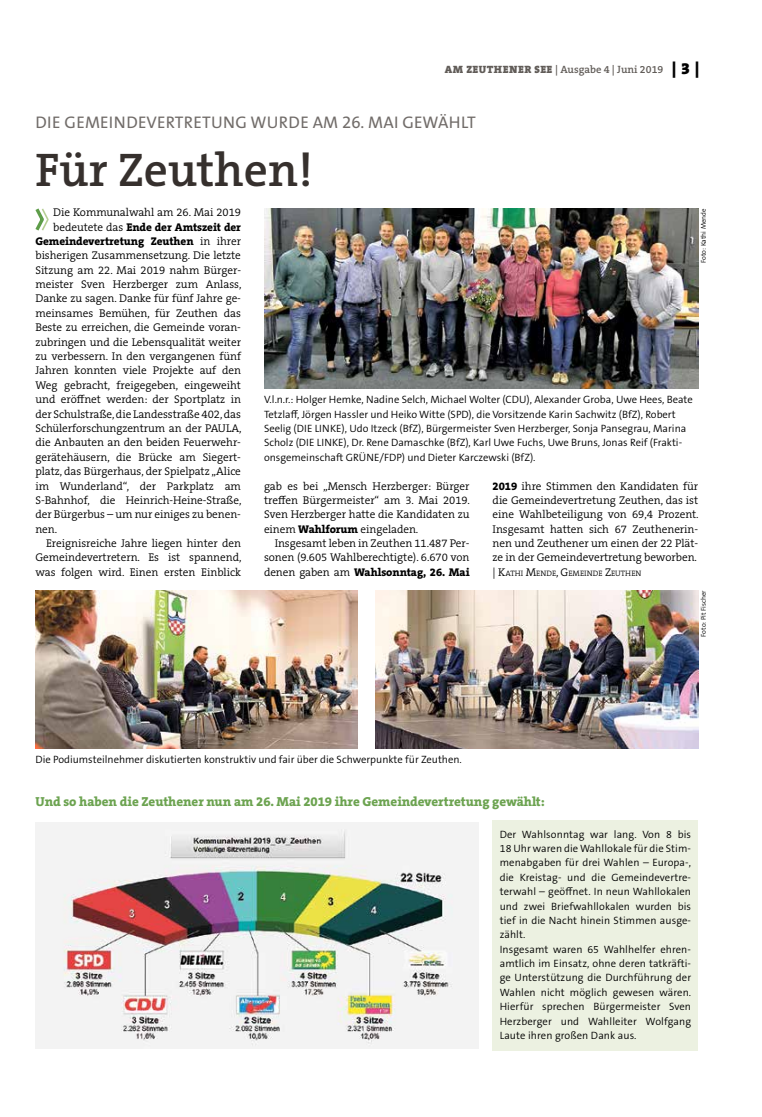
<style>
.page{position:relative;width:762px;height:1117px;background:#fff}
.page>*{position:absolute;margin:0;border:0;box-sizing:border-box;transform-origin:0 0}
.t1{font:600 47.5px "The Serif B W6";color:#36302d}
.t2{font:16.88px "The Sans B W5 Plain";letter-spacing:.015em;color:#716c69}
.t3{font:800 13.12px "The Serif B W8";letter-spacing:-.005em;color:#6ca350}
.t4{font:300 11.25px/14.4px "The Serif B W4";letter-spacing:-.005em;color:#000;text-align:justify}
.t5{font:800 11.25px/14.4px "The Serif B W8";letter-spacing:-.005em;color:#000;text-align:right}
.t6{font:300 10.62px/14.4px "The Sans B W4";color:#000}
.t7{font:600 10.62px "The Serif B W6";color:#615c58}
.t8{font:300 7.88px "The Serif B W4";color:#000}
.t9{font:300 6.88px "The Sans B W4";color:#000}
.s1{font-family:"The Serif B W9";font-weight:900}
.s2{font-family:"The Serif B W9";font-weight:900;font-size:16.25px;color:#000}
.s3{font-family:"The Serif B W4";font-weight:300}
.s4{font-family:"The Serif B W8";font-weight:800}
.s5{font-size:11.25px}
</style>
<div class="page">
<svg style="left:35px;top:208px;width:14px;height:23px"></svg>
<img style="left:264px;top:208px;width:434px;height:180px">
<img style="left:35px;top:822px;width:444px;height:225px">
<img style="left:35px;top:590px;width:323px;height:158px">
<img style="left:376px;top:590px;width:322px;height:158px">
<div style="left:493px;top:820px;width:205px;height:230px;background:#ecf1e1"></div>
<p class="t7" style="left:445px;top:63px;width:256px"><span class="s1">AM ZEUTHENER SEE</span> | Ausgabe 4 | Juni 2019 <span class="s2">| 3 |</span></p>
<h2 class="t2" style="left:36px;top:111px;width:442px">DIE GEMEINDEVERTRETUNG WURDE AM 26. MAI GEWÄHLT</h2>
<h1 class="t1" style="left:35px;top:139px;width:279px">Für Zeuthen!</h1>
<p class="t4" style="left:53px;top:205px;width:189px">Die Kommunalwahl am 26. Mai 2019</p>
<p class="t5" style="left:35px;top:219px;width:207px"><span class="s3">bedeutete das</span> Ende der Amtszeit der<br>Gemeindevertretung Zeuthen <span class="s3">in ihrer</span></p>
<p class="t4" style="left:35px;top:248px;width:208px">bisherigen Zusammensetzung. Die letzte Sitzung am 22. Mai 2019 nahm Bürger&shy;meister Sven Herzberger zum Anlass, Danke zu sagen. Danke für fünf Jahre ge&shy;meinsames Bemühen, für Zeuthen das Beste zu erreichen, die Gemeinde voran&shy;zubringen und die Lebensqualität weiter zu verbessern. In den vergangenen fünf Jahren konnten viele Projekte auf den Weg gebracht, freigegeben, eingeweiht und eröffnet werden: der Sportplatz in der Schulstraße, die Landesstraße 402, das Schülerforschungzentrum an der PAULA, die Anbauten an den beiden Feuerwehr&shy;gerätehäusern, die Brücke am Siegert&shy;platz, das Bürgerhaus, der Spielpatz „Alice im Wunderland“, der Parkplatz am S-Bahnhof, die Heinrich-Heine-Straße, der Bürgerbus – um nur einiges zu benen&shy;nen.</p>
<p class="t4" style="left:35px;top:536px;width:208px;text-indent:11px">Ereignisreiche Jahre liegen hinter den Gemeindevertretern. Es ist spannend, was folgen wird. Einen ersten Einblick</p>
<p class="t9" style="left:699px;top:263px;width:56px;rotate:-90deg">Foto: Kathi Mende</p>
<p class="t6" style="left:264px;top:392px;width:430px">V.l.n.r.: Holger Hemke, Nadine Selch, Michael Wolter (CDU), Alexander Groba, Uwe Hees, Beate Tetzlaff, Jörgen Hassler und Heiko Witte (SPD), die Vorsitzende Karin Sachwitz (BfZ), Robert Seelig (DIE LINKE), Udo Itzeck (BfZ), Bürgermeister Sven Herzberger, Sonja Pansegrau, Marina Scholz (DIE LINKE), Dr. Rene Damaschke (BfZ), Karl Uwe Fuchs, Uwe Bruns, Jonas Reif (Frakti&shy;onsgemeinschaft GRÜNE/FDP) und Dieter Karczewski (BfZ).</p>
<p class="t4" style="left:493px;top:478px;width:207px"><span class="s4">2019</span> ihre Stimmen den Kandidaten für die Gemeindevertretung Zeuthen, das ist eine Wahlbeteiligung von 69,4 Prozent.<br>Insgesamt hatten sich 67 Zeuthenerin&shy;nen und Zeuthener um einen der 22 Plät&shy;ze in der Gemeindevertretung beworben.</p>
<p class="t8" style="left:493px;top:568px;width:150px"><span class="s5">| K</span>ATHI <span class="s5">M</span>ENDE<span class="s5">, G</span>EMEINDE <span class="s5">Z</span>EUTHEN</p>
<p class="t4" style="left:264px;top:478px;width:207px">gab es bei „Mensch Herzberger: Bürger treffen Bürgermeister“ am 3. Mai 2019.<br>Sven Herzberger hatte die Kandidaten zu einem <span class="s4">Wahlforum</span> eingeladen.</p>
<p class="t4" style="left:264px;top:536px;width:207px;text-align:right">Insgesamt leben in Zeuthen 11.487 Per&shy;sonen (9.605 Wahlberechtigte). 6.670 von</p>
<p class="t5" style="left:264px;top:564px;width:207px"><span class="s3">denen gaben am</span> Wahlsonntag, 26. Mai</p>
<p class="t9" style="left:699px;top:636px;width:48px;rotate:-90deg">Foto: Pit Fischer</p>
<p class="t6" style="left:35px;top:752px;width:428px">Die Podiumsteilnehmer diskutierten konstruktiv und fair über die Schwerpunkte für Zeuthen.</p>
<p class="t3" style="left:35px;top:792px;width:511px">Und so haben die Zeuthener nun am 26. Mai 2019 ihre Gemeindevertretung gewählt:</p>
<p class="t6" style="left:500px;top:826px;width:193px">Der Wahlsonntag war lang. Von 8 bis 18 Uhr waren die Wahllokale für die Stim&shy;menabgaben für drei Wahlen – Europa-, die Kreistag- und die Gemeindevertre&shy;terwahl – geöffnet. In neun Wahllokalen und zwei Briefwahllokalen wurden bis tief in die Nacht hinein Stimmen ausge&shy;zählt.<br>Insgesamt waren 65 Wahlhelfer ehren&shy;amtlich im Einsatz, ohne deren tatkräfti&shy;ge Unterstützung die Durchführung der Wahlen nicht möglich gewesen wären.<br>Hierfür sprechen Bürgermeister Sven Herzberger und Wahlleiter Wolfgang Laute ihren großen Dank aus.</p>
</div>
